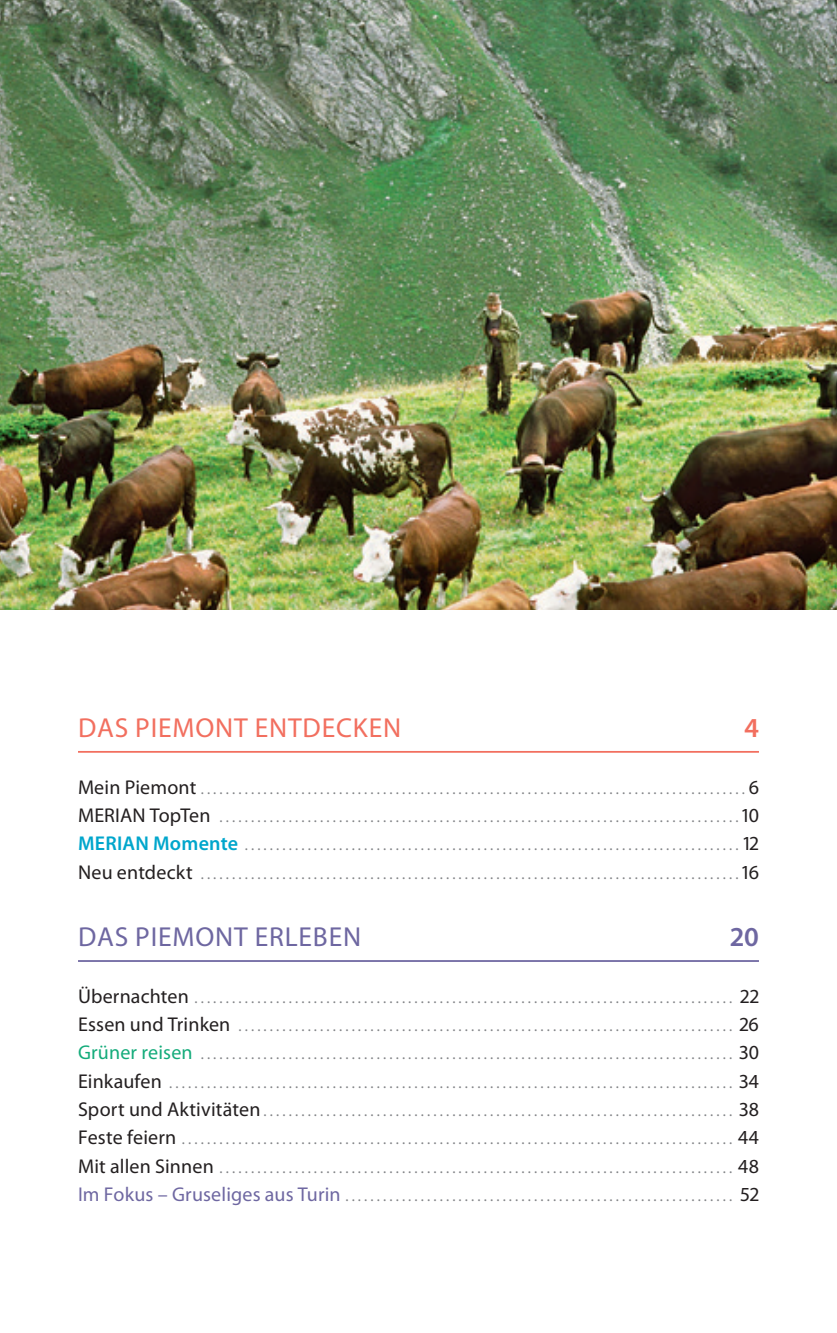
<style>
.page{position:relative;width:837px;height:1333px;background:#fff}
.page>*{position:absolute;margin:0;border:0;box-sizing:border-box;transform-origin:0 0}
.t1{font:27.5px "Myriad Pro";letter-spacing:.03em;color:#f26f5f}
.t2{font:27.5px "Myriad Pro";letter-spacing:.03em;color:#6e67a1}
.t3{font:600 27.5px "Myriad Pro";color:#6e67a1}
.t4{font:600 27.5px "Myriad Pro";color:#f26f5f}
.t5{font:15px/28.2px "Myriad Pro";color:#808285;text-align:justify}
.s1{font-size:20px;color:#231f20}
.s2{font-weight:600;font-size:20px;color:#00a6cc}
.s3{font-size:20px;color:#13ab7a}
.s4{font-size:20px;color:#6e67a1}
</style>
<div class="page">
<hr style="left:78px;top:751px;width:680px;height:1px;background:#f26f5f">
<hr style="left:78px;top:960px;width:680px;height:1px;background:#6e67a1">
<img style="left:0;top:0;width:836px;height:609px">
<h1 class="t1" style="left:78px;top:717px;width:324px">DAS PIEMONT ENTDECKEN</h1>
<h1 class="t4" style="left:744px;top:717px;width:16px">4</h1>
<p class="t5" style="left:78px;top:775px;width:682px"><span class="s1">Mein Piemont</span> . . . . . . . . . . . . . . . . . . . . . . . . . . . . . . . . . . . . . . . . . . . . . . . . . . . . . . . . . . . . . . . . . . . . . . . . . . . . . . . . . . . . . . . <span class="s1">6<br>MERIAN TopTen</span> . . . . . . . . . . . . . . . . . . . . . . . . . . . . . . . . . . . . . . . . . . . . . . . . . . . . . . . . . . . . . . . . . . . . . . . . . . . . . . . . . . . <span class="s1">10<br></span><span class="s2">MERIAN Momente</span> . . . . . . . . . . . . . . . . . . . . . . . . . . . . . . . . . . . . . . . . . . . . . . . . . . . . . . . . . . . . . . . . . . . . . . . . . . . . . . . <span class="s1">12<br>Neu entdeckt</span> . . . . . . . . . . . . . . . . . . . . . . . . . . . . . . . . . . . . . . . . . . . . . . . . . . . . . . . . . . . . . . . . . . . . . . . . . . . . . . . . . . . . . . <span class="s1">16</span></p>
<h1 class="t2" style="left:78px;top:926px;width:284px">DAS PIEMONT ERLEBEN</h1>
<h1 class="t3" style="left:730px;top:926px;width:29px">20</h1>
<p class="t5" style="left:78px;top:984px;width:682px"><span class="s1">Übernachten</span> . . . . . . . . . . . . . . . . . . . . . . . . . . . . . . . . . . . . . . . . . . . . . . . . . . . . . . . . . . . . . . . . . . . . . . . . . . . . . . . . . . . . . . <span class="s1">22<br>Essen und Trinken</span> . . . . . . . . . . . . . . . . . . . . . . . . . . . . . . . . . . . . . . . . . . . . . . . . . . . . . . . . . . . . . . . . . . . . . . . . . . . . . . . <span class="s1">26<br></span><span class="s3">Grüner reisen</span> . . . . . . . . . . . . . . . . . . . . . . . . . . . . . . . . . . . . . . . . . . . . . . . . . . . . . . . . . . . . . . . . . . . . . . . . . . . . . . . . . . . . . <span class="s1">30<br>Einkaufen</span> . . . . . . . . . . . . . . . . . . . . . . . . . . . . . . . . . . . . . . . . . . . . . . . . . . . . . . . . . . . . . . . . . . . . . . . . . . . . . . . . . . . . . . . . . . <span class="s1">34<br>Sport und Aktivitäten</span> . . . . . . . . . . . . . . . . . . . . . . . . . . . . . . . . . . . . . . . . . . . . . . . . . . . . . . . . . . . . . . . . . . . . . . . . . . . <span class="s1">38<br>Feste feiern</span> . . . . . . . . . . . . . . . . . . . . . . . . . . . . . . . . . . . . . . . . . . . . . . . . . . . . . . . . . . . . . . . . . . . . . . . . . . . . . . . . . . . . . . . . <span class="s1">44<br>Mit allen Sinnen</span> . . . . . . . . . . . . . . . . . . . . . . . . . . . . . . . . . . . . . . . . . . . . . . . . . . . . . . . . . . . . . . . . . . . . . . . . . . . . . . . . . . <span class="s1">48<br></span><span class="s4">Im Fokus – Gruseliges aus Turin</span> . . . . . . . . . . . . . . . . . . . . . . . . . . . . . . . . . . . . . . . . . . . . . . . . . . . . . . . . . . . . . . <span class="s1">52</span></p>
</div>
